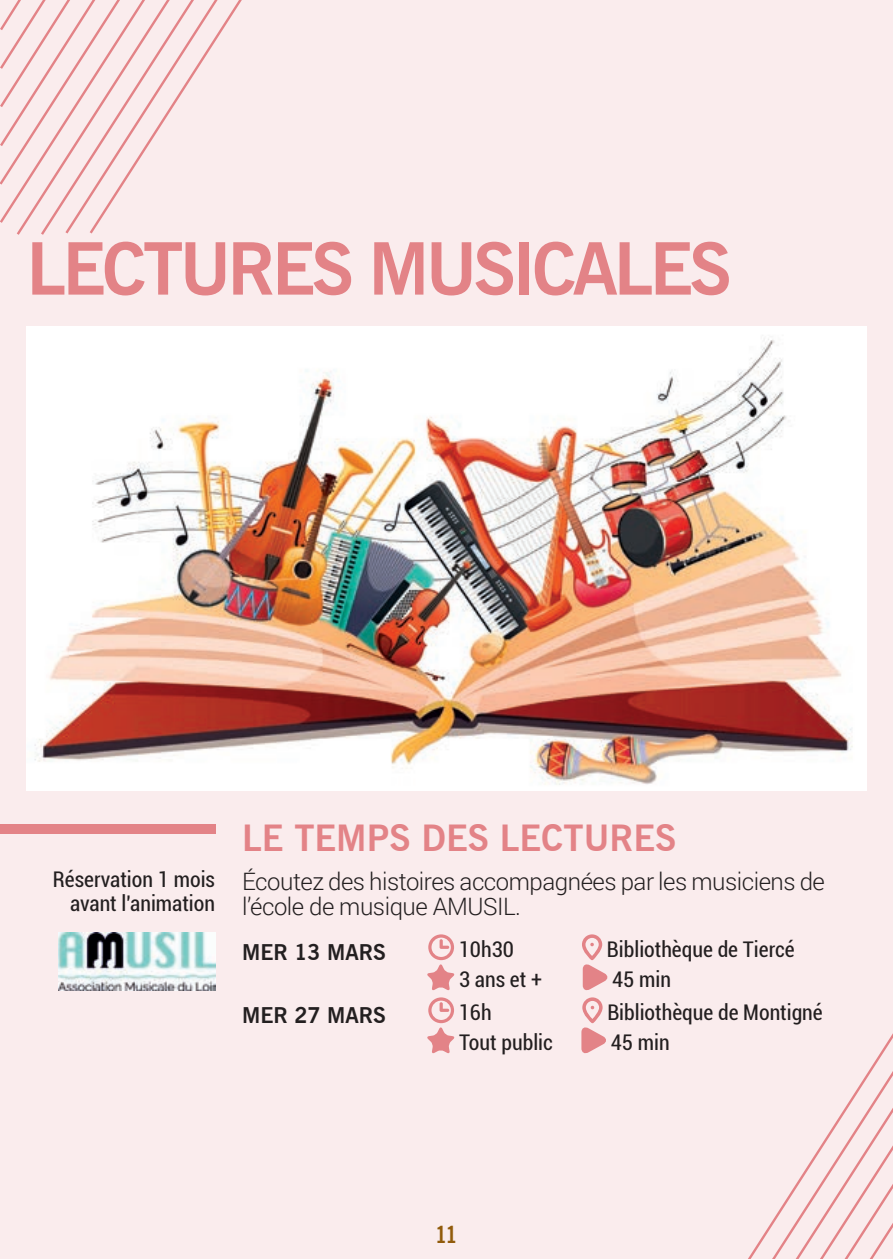
<style>
.page{position:relative;width:893px;height:1259px;background:#faeced}
.page>*{position:absolute;margin:0;border:0;box-sizing:border-box;transform-origin:0 0}
.t1{font:700 72px "News Gothic BT";letter-spacing:-.05em;color:#e38387}
.t2{font:700 36px "News Gothic BT";color:#e38387}
.t3{font:300 24px/25.5px "Roboto";letter-spacing:-.02em;color:#231f20}
.t4{font:700 condensed 24px "News Gothic BT";color:#915b0b}
.t5{font:condensed 21.6px/24px "Roboto";color:#231f20;text-align:right}
.t6{font:700 21.6px "News Gothic BT";color:#231f20}
</style>
<div class="page">
<svg style="left:0;top:0;width:242px;height:235px"></svg>
<div style="left:0;top:824px;width:215px;height:9px;background:#e38387"></div>
<svg style="left:748px;top:1033px;width:145px;height:226px"></svg>
<img style="left:59px;top:932px;width:156px;height:58px">
<svg style="left:427px;top:934px;width:28px;height:56px"></svg>
<svg style="left:582px;top:934px;width:26px;height:57px"></svg>
<svg style="left:427px;top:997px;width:28px;height:56px"></svg>
<svg style="left:581px;top:997px;width:25px;height:57px"></svg>
<img style="left:27px;top:327px;width:839px;height:464px">
<h1 class="t1" style="left:27px;top:225px;width:706px">LECTURES MUSICALES</h1>
<p class="t5" style="left:53px;top:867px;width:164px">Réservation 1 mois avant l'animation</p>
<h2 class="t2" style="left:242px;top:816px;width:435px">LE TEMPS DES LECTURES</h2>
<p class="t3" style="left:242px;top:867px;width:584px">Écoutez des histoires accompagnées par les musiciens de l’école de musique AMUSIL.</p>
<p class="t6" style="left:242px;top:939px;width:145px">MER 13 MARS</p>
<p class="t5" style="left:459px;top:936px;width:57px">10h30</p>
<p class="t5" style="left:607px;top:936px;width:189px">Bibliothèque de Tiercé</p>
<p class="t5" style="left:459px;top:966px;width:84px">3 ans et +</p>
<p class="t5" style="left:612px;top:966px;width:60px">45 min</p>
<p class="t6" style="left:242px;top:1002px;width:145px">MER 27 MARS</p>
<p class="t5" style="left:459px;top:999px;width:34px">16h</p>
<p class="t5" style="left:607px;top:999px;width:217px">Bibliothèque de Montigné</p>
<p class="t5" style="left:459px;top:1029px;width:95px">Tout public</p>
<p class="t5" style="left:611px;top:1029px;width:60px">45 min</p>
<p class="t4" style="left:436px;top:1220px;width:22px">11</p>
</div>
